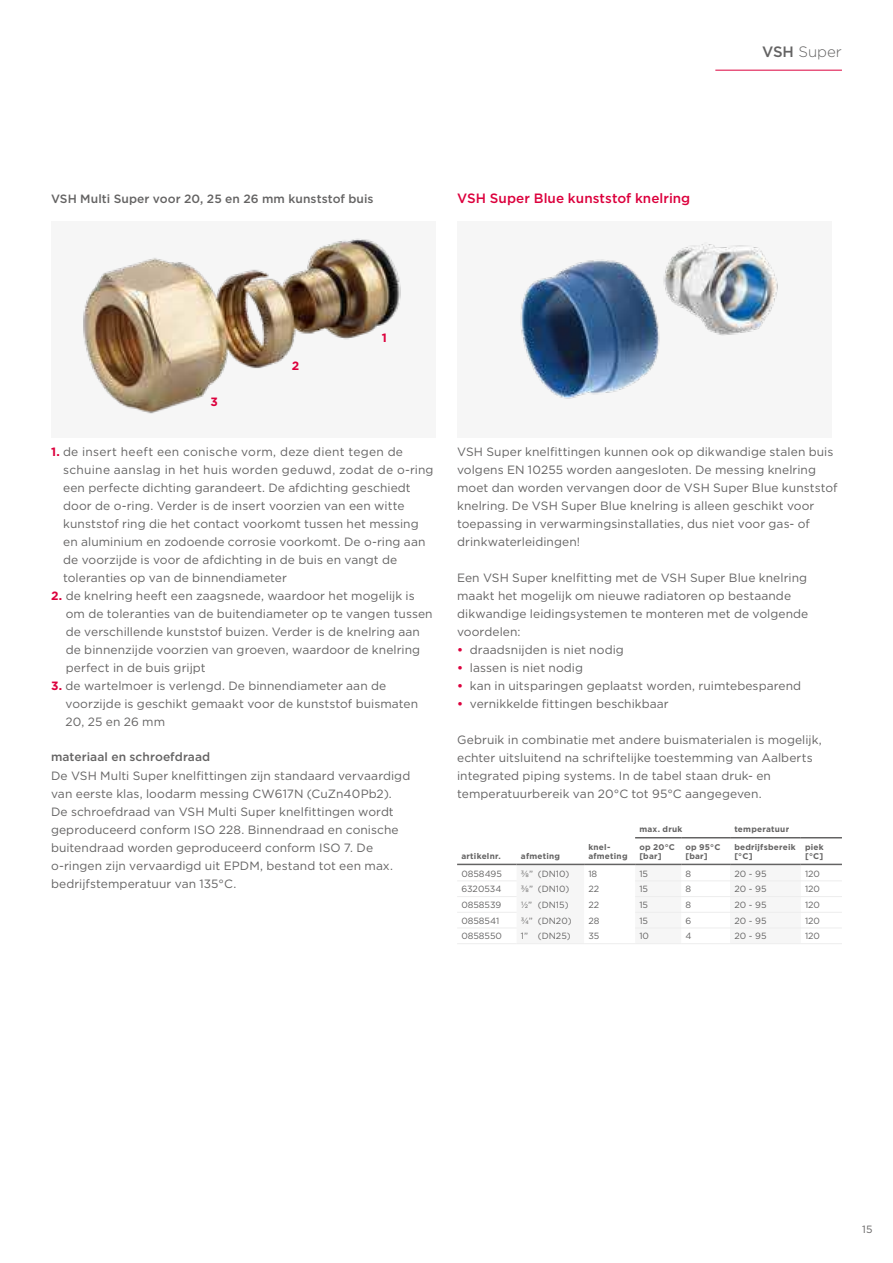
<style>
.page{position:relative;width:893px;height:1263px;background:#fff}
.page>*{position:absolute;margin:0;border:0;box-sizing:border-box;transform-origin:0 0}
.t1{font:300 15px "Gotham";color:#646363}
.t2{font:500 13.5px "Gotham";letter-spacing:.005em;color:#dc013d}
.t3{font:12px/18px "Gotham";letter-spacing:.005em;color:#646363}
.t4{font:500 12px "Gotham";letter-spacing:.01em;color:#646363}
.t5{font:700 12px "Gotham";color:#dc013d}
.t6{font:10.5px "Gotham";color:#646363}
.t7{font:9px "Gotham";color:#646363}
.t8{font:700 8.25px/9px "Gotham";letter-spacing:.03em;color:#646363}
.s1{font-weight:500}
.s2{font-weight:700;color:#dc013d}
</style>
<div class="page">
<hr style="left:715px;top:70px;width:127px;height:1px;background:#dc013d">
<div style="left:51px;top:222px;width:385px;height:216px;background:#f6f6f6"></div>
<img style="left:83px;top:239px;width:318px;height:175px">
<div style="left:457px;top:221px;width:375px;height:216px;background:#f6f6f6"></div>
<img style="left:520px;top:244px;width:258px;height:155px">
<svg style="left:517px;top:865px;width:284px;height:64px"></svg>
<hr style="left:457px;top:880px;width:60px;height:1px;background:#ededed">
<hr style="left:635px;top:880px;width:46px;height:1px;background:#ededed">
<hr style="left:681px;top:880px;width:49px;height:1px;background:#ededed">
<hr style="left:730px;top:880px;width:71px;height:1px;background:#ededed">
<hr style="left:801px;top:880px;width:41px;height:1px;background:#ededed">
<hr style="left:457px;top:896px;width:60px;height:1px;background:#ededed">
<hr style="left:635px;top:896px;width:46px;height:1px;background:#ededed">
<hr style="left:681px;top:896px;width:49px;height:1px;background:#ededed">
<hr style="left:730px;top:896px;width:71px;height:1px;background:#ededed">
<hr style="left:801px;top:896px;width:41px;height:1px;background:#ededed">
<hr style="left:457px;top:912px;width:60px;height:1px;background:#ededed">
<hr style="left:635px;top:912px;width:46px;height:1px;background:#ededed">
<hr style="left:681px;top:912px;width:49px;height:1px;background:#ededed">
<hr style="left:730px;top:912px;width:71px;height:1px;background:#ededed">
<hr style="left:801px;top:912px;width:41px;height:1px;background:#ededed">
<hr style="left:457px;top:927px;width:60px;height:1px;background:#ededed">
<hr style="left:635px;top:927px;width:46px;height:1px;background:#ededed">
<hr style="left:681px;top:927px;width:49px;height:1px;background:#ededed">
<hr style="left:730px;top:927px;width:71px;height:1px;background:#ededed">
<hr style="left:801px;top:927px;width:41px;height:1px;background:#ededed">
<hr style="left:457px;top:943px;width:60px;height:1px;background:#ededed">
<hr style="left:517px;top:943px;width:67px;height:1px;background:#ededed">
<hr style="left:584px;top:943px;width:51px;height:1px;background:#ededed">
<hr style="left:635px;top:943px;width:46px;height:1px;background:#ededed">
<hr style="left:681px;top:943px;width:49px;height:1px;background:#ededed">
<hr style="left:730px;top:943px;width:71px;height:1px;background:#ededed">
<hr style="left:801px;top:943px;width:41px;height:1px;background:#ededed">
<hr style="left:635px;top:864px;width:46px;height:1px;background:#646363">
<hr style="left:681px;top:864px;width:49px;height:1px;background:#646363">
<hr style="left:730px;top:864px;width:71px;height:1px;background:#646363">
<hr style="left:801px;top:864px;width:41px;height:1px;background:#646363">
<hr style="left:584px;top:864px;width:51px;height:1px;background:#646363">
<hr style="left:517px;top:864px;width:67px;height:1px;background:#646363">
<hr style="left:457px;top:864px;width:60px;height:1px;background:#646363">
<hr style="left:635px;top:837px;width:46px;height:1px;background:#646363">
<hr style="left:681px;top:837px;width:49px;height:1px;background:#646363">
<hr style="left:730px;top:837px;width:71px;height:1px;background:#646363">
<hr style="left:801px;top:837px;width:41px;height:1px;background:#646363">
<p class="t1" style="left:762px;top:42px;width:81px"><span class="s1">VSH</span> Super</p>
<p class="t4" style="left:51px;top:191px;width:324px">VSH Multi Super voor 20, 25 en 26 mm kunststof buis</p>
<p class="t2" style="left:457px;top:189px;width:235px">VSH Super Blue kunststof knelring</p>
<p class="t5" style="left:211px;top:394px;width:9px">3</p>
<p class="t5" style="left:292px;top:358px;width:9px">2</p>
<p class="t5" style="left:382px;top:330px;width:7px">1</p>
<p class="t3" style="left:63px;top:442px;width:372px;text-indent:-12px"><span class="s2">1.</span> de insert heeft een conische vorm, deze dient tegen de schuine aanslag in het huis worden geduwd, zodat de o-ring een perfecte dichting garandeert. De afdichting geschiedt door de o-ring. Verder is de insert voorzien van een witte kunststof ring die het contact voorkomt tussen het messing en aluminium en zodoende corrosie voorkomt. De o-ring aan de voorzijde is voor de afdichting in de buis en vangt de toleranties op van de binnendiameter</p>
<p class="t3" style="left:66px;top:586px;width:368px;text-indent:-15px"><span class="s2">2.</span> de knelring heeft een zaagsnede, waardoor het mogelijk is om de toleranties van de buitendiameter op te vangen tussen de verschillende kunststof buizen. Verder is de knelring aan de binnenzijde voorzien van groeven, waardoor de knelring perfect in de buis grijpt</p>
<p class="t3" style="left:66px;top:676px;width:354px;text-indent:-15px"><span class="s2">3.</span> de wartelmoer is verlengd. De binnendiameter aan de voorzijde is geschikt gemaakt voor de kunststof buismaten<br>20, 25 en 26 mm</p>
<p class="t4" style="left:51px;top:749px;width:161px">materiaal en schroefdraad</p>
<p class="t3" style="left:51px;top:766px;width:361px">De VSH Multi Super knelfittingen zijn standaard vervaardigd van eerste klas, loodarm messing CW617N (CuZn40Pb2).<br>De schroefdraad van VSH Multi Super knelfittingen wordt geproduceerd conform ISO 228. Binnendraad en conische buitendraad worden geproduceerd conform ISO 7. De o-ringen zijn vervaardigd uit EPDM, bestand tot een max. bedrijfstemperatuur van 135°C.</p>
<p class="t3" style="left:457px;top:442px;width:382px">VSH Super knelfittingen kunnen ook op dikwandige stalen buis volgens EN 10255 worden aangesloten. De messing knelring moet dan worden vervangen door de VSH Super Blue kunststof knelring. De VSH Super Blue knelring is alleen geschikt voor toepassing in verwarmingsinstallaties, dus niet voor gas- of drinkwaterleidingen!</p>
<p class="t3" style="left:457px;top:568px;width:353px">Een VSH Super knelfitting met de VSH Super Blue knelring maakt het mogelijk om nieuwe radiatoren op bestaande dikwandige leidingsystemen te monteren met de volgende voordelen:</p>
<p class="t3" style="left:457px;top:640px;width:168px"><span class="s2">•</span> draadsnijden is niet nodig</p>
<p class="t3" style="left:457px;top:658px;width:127px"><span class="s2">•</span> lassen is niet nodig</p>
<p class="t3" style="left:457px;top:676px;width:346px"><span class="s2">•</span> kan in uitsparingen geplaatst worden, ruimtebesparend</p>
<p class="t3" style="left:457px;top:694px;width:213px"><span class="s2">•</span> vernikkelde fittingen beschikbaar</p>
<p class="t3" style="left:457px;top:730px;width:366px">Gebruik in combinatie met andere buismaterialen is mogelijk, echter uitsluitend na schriftelijke toestemming van Aalberts integrated piping systems. In de tabel staan druk- en temperatuurbereik van 20°C tot 95°C aangegeven.</p>
<p class="t8" style="left:461px;top:851px;width:41px">artikelnr.</p>
<p class="t8" style="left:521px;top:851px;width:41px">afmeting</p>
<p class="t8" style="left:588px;top:842px;width:41px">knel&shy;afmeting</p>
<p class="t8" style="left:639px;top:825px;width:44px">max. druk</p>
<p class="t8" style="left:734px;top:825px;width:56px">temperatuur</p>
<p class="t8" style="left:639px;top:842px;width:37px">op 20°C [bar]</p>
<p class="t8" style="left:685px;top:842px;width:37px">op 95°C [bar]</p>
<p class="t8" style="left:734px;top:842px;width:63px">bedrijfsbereik [°C]</p>
<p class="t8" style="left:805px;top:842px;width:20px">piek [°C]</p>
<p class="t7" style="left:461px;top:868px;width:42px">0858495</p>
<p class="t7" style="left:521px;top:868px;width:50px">⅜” (DN10)</p>
<p class="t7" style="left:588px;top:868px;width:10px">18</p>
<p class="t7" style="left:639px;top:868px;width:10px">15</p>
<p class="t7" style="left:685px;top:868px;width:7px">8</p>
<p class="t7" style="left:734px;top:868px;width:34px">20 - 95</p>
<p class="t7" style="left:805px;top:868px;width:17px">120</p>
<p class="t7" style="left:461px;top:883px;width:42px">6320534</p>
<p class="t7" style="left:521px;top:883px;width:50px">⅜” (DN10)</p>
<p class="t7" style="left:588px;top:883px;width:12px">22</p>
<p class="t7" style="left:639px;top:883px;width:10px">15</p>
<p class="t7" style="left:685px;top:883px;width:7px">8</p>
<p class="t7" style="left:734px;top:883px;width:34px">20 - 95</p>
<p class="t7" style="left:805px;top:883px;width:17px">120</p>
<p class="t7" style="left:461px;top:899px;width:42px">0858539</p>
<p class="t7" style="left:521px;top:899px;width:49px">½” (DN15)</p>
<p class="t7" style="left:588px;top:899px;width:12px">22</p>
<p class="t7" style="left:639px;top:899px;width:10px">15</p>
<p class="t7" style="left:685px;top:899px;width:7px">8</p>
<p class="t7" style="left:734px;top:899px;width:34px">20 - 95</p>
<p class="t7" style="left:805px;top:899px;width:17px">120</p>
<p class="t7" style="left:461px;top:915px;width:39px">0858541</p>
<p class="t7" style="left:521px;top:915px;width:52px">¾” (DN20)</p>
<p class="t7" style="left:588px;top:915px;width:13px">28</p>
<p class="t7" style="left:639px;top:915px;width:10px">15</p>
<p class="t7" style="left:685px;top:915px;width:7px">6</p>
<p class="t7" style="left:734px;top:915px;width:34px">20 - 95</p>
<p class="t7" style="left:805px;top:915px;width:17px">120</p>
<p class="t7" style="left:461px;top:930px;width:42px">0858550</p>
<p class="t7" style="left:521px;top:930px;width:51px">1” (DN25)</p>
<p class="t7" style="left:588px;top:930px;width:12px">35</p>
<p class="t7" style="left:639px;top:930px;width:11px">10</p>
<p class="t7" style="left:685px;top:930px;width:8px">4</p>
<p class="t7" style="left:734px;top:930px;width:34px">20 - 95</p>
<p class="t7" style="left:805px;top:930px;width:17px">120</p>
<p class="t6" style="left:862px;top:1223px;width:12px">15</p>
</div>
